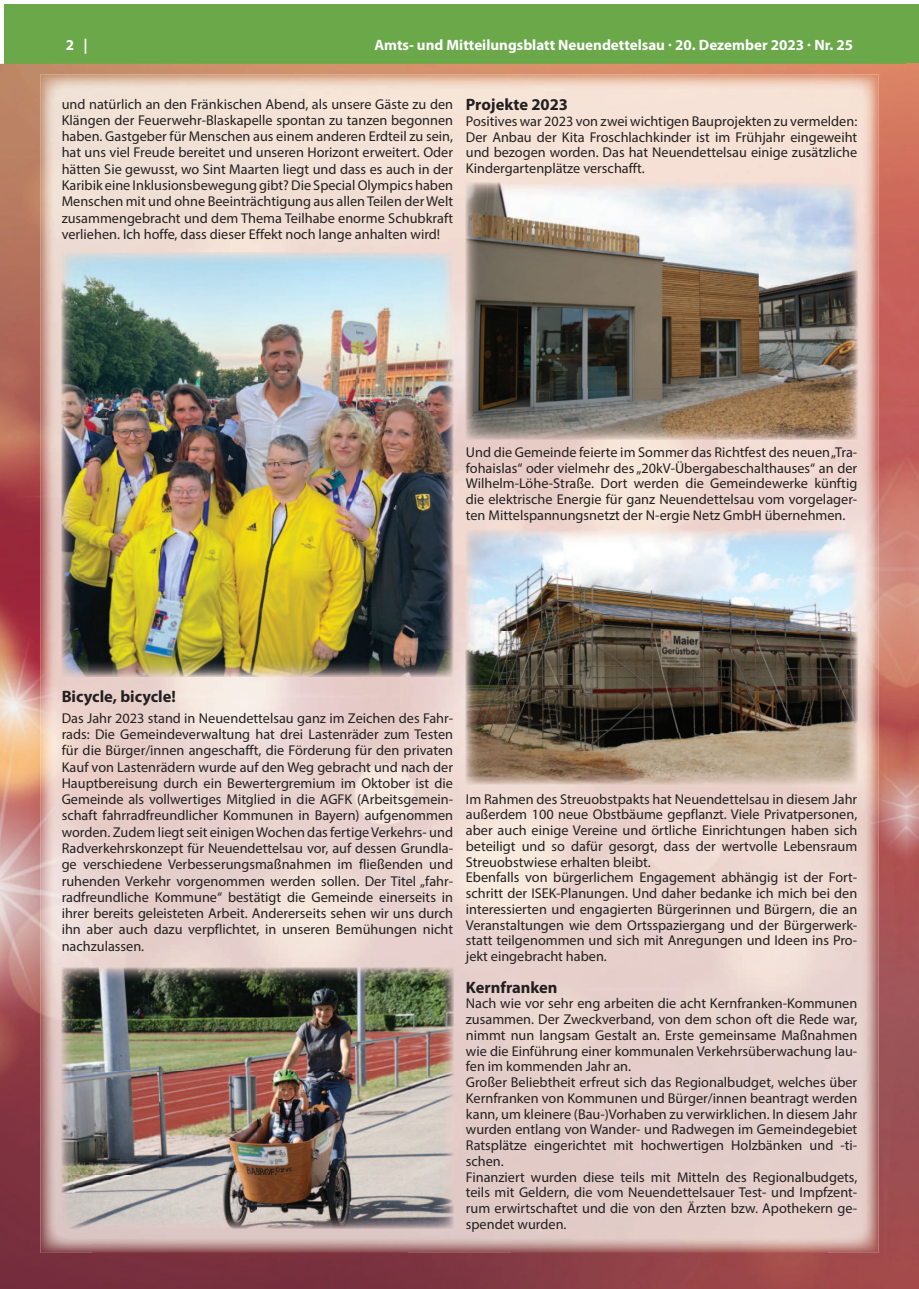
<style>
.page{position:relative;width:919px;height:1289px;background:#fff}
.page>*{position:absolute;margin:0;border:0;box-sizing:border-box;transform-origin:0 0}
.t1{font:700 16.5px "Myriad Pro";color:#231f20}
.t2{font:700 15px "Myriad Pro";color:#fff}
.t3{font:14.25px/15.8px "Myriad Pro";color:#231f20;text-align:justify}
</style>
<div class="page">
<div style="left:906px;top:4px;width:12px;height:60px;background:#6aa84a"></div>
<div style="left:4px;top:4px;width:902px;height:60px;background:#6aa84a"></div>
<img style="left:0;top:64px;width:918px;height:1224px">
<img style="left:40px;top:74px;width:471px;height:214px">
<img style="left:511px;top:74px;width:367px;height:160px">
<img style="left:826px;top:234px;width:52px;height:1018px">
<img style="left:40px;top:288px;width:52px;height:964px">
<img style="left:407px;top:288px;width:104px;height:964px">
<img style="left:511px;top:439px;width:315px;height:90px">
<img style="left:92px;top:676px;width:315px;height:291px">
<img style="left:511px;top:784px;width:315px;height:468px">
<img style="left:92px;top:1228px;width:315px;height:24px">
<img style="left:62px;top:252px;width:391px;height:424px">
<img style="left:62px;top:967px;width:391px;height:261px">
<img style="left:466px;top:183px;width:391px;height:256px">
<img style="left:466px;top:529px;width:391px;height:255px">
<p class="t2" style="left:66px;top:38px;width:23px">2 |</p>
<p class="t2" style="left:374px;top:38px;width:480px">Amts- und Mitteilungsblatt Neuendettelsau · 20. Dezember 2023 · Nr. 25</p>
<p class="t3" style="left:62px;top:95px;width:393px;line-height:16.2px">und natürlich an den Fränkischen Abend, als unsere Gäste zu den Klängen der Feuerwehr-Blaskapelle spontan zu tanzen begonnen haben. Gastgeber für Menschen aus einem anderen Erdteil zu sein, hat uns viel Freude bereitet und unseren Horizont erweitert. Oder hätten Sie gewusst, wo Sint Maarten liegt und dass es auch in der Karibik eine Inklusionsbewegung gibt? Die Special Olympics haben Menschen mit und ohne Beeinträchtigung aus allen Teilen der Welt zusammengebracht und dem Thema Teilhabe enorme Schubkraft verliehen. Ich hoffe, dass dieser Effekt noch lange anhalten wird!</p>
<p class="t1" style="left:466px;top:96px;width:104px">Projekte 2023</p>
<p class="t3" style="left:466px;top:113px;width:393px">Positives war 2023 von zwei wichtigen Bauprojekten zu vermelden:<br>Der Anbau der Kita Froschlachkinder ist im Frühjahr eingeweiht und bezogen worden. Das hat Neuendettelsau einige zusätzliche Kindergartenplätze verschafft.</p>
<p class="t3" style="left:466px;top:444px;width:393px">Und die Gemeinde feierte im Sommer das Richtfest des neuen „Tra&shy;fohaislas“ oder vielmehr des „20kV-Übergabeschalthauses“ an der Wilhelm-Löhe-Straße. Dort werden die Gemeindewerke künftig die elektrische Energie für ganz Neuendettelsau vom vorgelager&shy;ten Mittelspannungsnetzt der N-ergie Netz GmbH übernehmen.</p>
<p class="t1" style="left:62px;top:688px;width:116px">Bicycle, bicycle!</p>
<p class="t3" style="left:62px;top:709px;width:393px;line-height:16.2px">Das Jahr 2023 stand in Neuendettelsau ganz im Zeichen des Fahr&shy;rads: Die Gemeindeverwaltung hat drei Lastenräder zum Testen für die Bürger/innen angeschafft, die Förderung für den privaten Kauf von Lastenrädern wurde auf den Weg gebracht und nach der Hauptbereisung durch ein Bewertergremium im Oktober ist die Gemeinde als vollwertiges Mitglied in die AGFK (Arbeitsgemein&shy;schaft fahrradfreundlicher Kommunen in Bayern) aufgenommen worden. Zudem liegt seit einigen Wochen das fertige Verkehrs- und Radverkehrskonzept für Neuendettelsau vor, auf dessen Grundla&shy;ge verschiedene Verbesserungsmaßnahmen im fließenden und ruhenden Verkehr vorgenommen werden sollen. Der Titel „fahr&shy;radfreundliche Kommune“ bestätigt die Gemeinde einerseits in ihrer bereits geleisteten Arbeit. Andererseits sehen wir uns durch ihn aber auch dazu verpflichtet, in unseren Bemühungen nicht nachzulassen.</p>
<p class="t3" style="left:466px;top:790px;width:393px;text-align:left">Im Rahmen des Streuobstpakts hat Neuendettelsau in diesem Jahr außerdem 100 neue Obstbäume gepflanzt. Viele Privatpersonen, aber auch einige Vereine und örtliche Einrichtungen haben sich beteiligt und so dafür gesorgt, dass der wertvolle Lebensraum Streuobstwiese erhalten bleibt.<br>Ebenfalls von bürgerlichem Engagement abhängig ist der Fort&shy;schritt der ISEK-Planungen. Und daher bedanke ich mich bei den interessierten und engagierten Bürgerinnen und Bürgern, die an Veranstaltungen wie dem Ortsspaziergang und der Bürgerwerk&shy;statt teilgenommen und sich mit Anregungen und Ideen ins Pro&shy;jekt eingebracht haben.</p>
<p class="t1" style="left:466px;top:978px;width:93px">kernfranken</p>
<p class="t3" style="left:466px;top:995px;width:393px;text-align:left">Nach wie vor sehr eng arbeiten die acht Kernfranken-Kommunen zusammen. Der Zweckverband, von dem schon oft die Rede war, nimmt nun langsam Gestalt an. Erste gemeinsame Maßnahmen wie die Einführung einer kommunalen Verkehrsüberwachung lau&shy;fen im kommenden Jahr an.<br>Großer Beliebtheit erfreut sich das Regionalbudget, welches über Kernfranken von Kommunen und Bürger/innen beantragt werden kann, um kleinere (Bau-)Vorhaben zu verwirklichen. In diesem Jahr wurden entlang von Wander- und Radwegen im Gemeindegebiet Ratsplätze eingerichtet mit hochwertigen Holzbänken und -ti&shy;schen.<br>Finanziert wurden diese teils mit Mitteln des Regionalbudgets, teils mit Geldern, die vom Neuendettelsauer Test- und Impfzent&shy;rum erwirtschaftet und die von den Ärzten bzw. Apothekern ge&shy;spendet wurden.</p>
</div>
